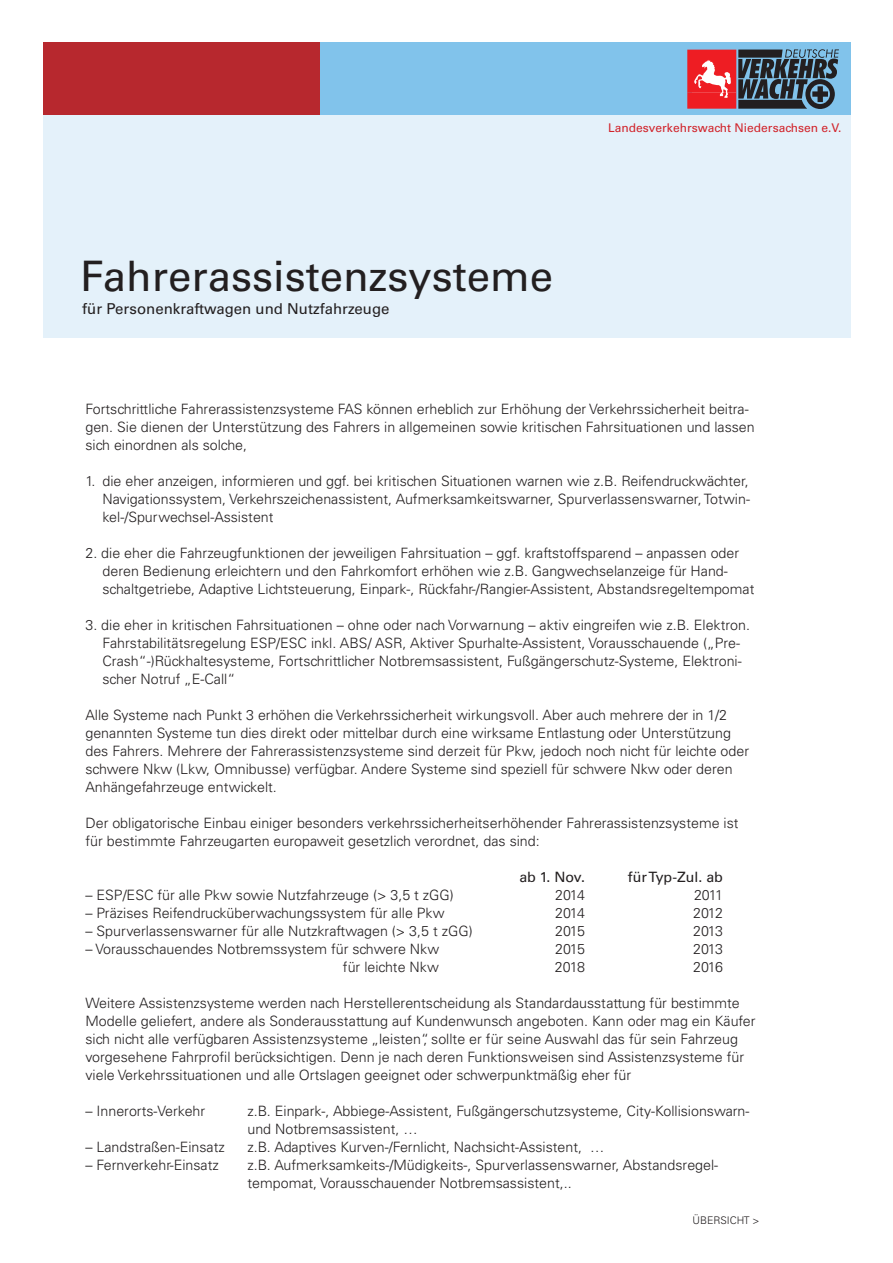
<style>
.page{position:relative;width:893px;height:1263px;background:#fff}
.page>*{position:absolute;margin:0;border:0;box-sizing:border-box;transform-origin:0 0}
.t1{font:42px "Univers LT Std";color:#231f20}
.t2{font:15px "Univers LT Std";color:#231f20}
.t3{font:300 14.25px/18px "Univers LT Std";color:#231f20}
.t4{font:14.25px "Univers LT Std";color:#231f20}
.t5{font:12px "Univers LT Std";color:#d1232a}
.t6{font:300 10.5px "Univers LT Std";color:#231f20}
</style>
<div class="page">
<div style="left:43px;top:112px;width:807px;height:225px;background:#e4f1fa"></div>
<div style="left:319px;top:43px;width:531px;height:72px;background:#81c3eb"></div>
<div style="left:43px;top:43px;width:277px;height:72px;background:#b7282e"></div>
<svg style="left:687px;top:49px;width:152px;height:60px"></svg>
<h1 class="t1" style="left:80px;top:251px;width:474px">Fahrerassistenzsysteme</h1>
<p class="t2" style="left:82px;top:300px;width:309px">für Personenkraftwagen und Nutzfahrzeuge</p>
<p class="t5" style="left:608px;top:121px;width:235px">Landesverkehrswacht Niedersachsen e.V.</p>
<p class="t3" style="left:85px;top:400px;width:671px">Fortschrittliche Fahrerassistenzsysteme FAS können erheblich zur Erhöhung der Verkehrssicherheit beitra&shy;gen. Sie dienen der Unterstützung des Fahrers in allgemeinen sowie kritischen Fahrsituationen und lassen sich einordnen als solche,</p>
<p class="t3" style="left:102px;top:472px;width:649px;text-align:justify;text-indent:-17px">1. die eher anzeigen, informieren und ggf. bei kritischen Situationen warnen wie z.B. Reifendruckwächter, Navigationssystem, Verkehrszeichenassistent, Aufmerksamkeitswarner, Spurverlassenswarner, Totwin&shy;kel-/Spurwechsel-Assistent</p>
<p class="t3" style="left:102px;top:544px;width:653px;text-indent:-17px">2. die eher die Fahrzeugfunktionen der jeweiligen Fahrsituation – ggf. kraftstoffsparend – anpassen oder deren Bedienung erleichtern und den Fahrkomfort erhöhen wie z.B. Gangwechselanzeige für Hand&shy;schaltgetriebe, Adaptive Lichtsteuerung, Einpark-, Rückfahr-/Rangier-Assistent, Abstandsregeltempomat</p>
<p class="t3" style="left:102px;top:616px;width:649px;text-indent:-17px">3. die eher in kritischen Fahrsituationen – ohne oder nach Vorwarnung – aktiv eingreifen wie z.B. Elektron.<br>Fahrstabilitätsregelung ESP/ESC inkl. ABS/ ASR, Aktiver Spurhalte-Assistent, Vorausschauende („Pre-Crash“-)Rückhaltesysteme, Fortschrittlicher Notbremsassistent, Fußgängerschutz-Systeme, Elektroni&shy;scher Notruf „E-Call“</p>
<p class="t3" style="left:85px;top:706px;width:665px">Alle Systeme nach Punkt 3 erhöhen die Verkehrssicherheit wirkungsvoll. Aber auch mehrere der in 1/2 genannten Systeme tun dies direkt oder mittelbar durch eine wirksame Entlastung oder Unterstützung des Fahrers. Mehrere der Fahrerassistenzsysteme sind derzeit für Pkw, jedoch noch nicht für leichte oder schwere Nkw (Lkw, Omnibusse) verfügbar. Andere Systeme sind speziell für schwere Nkw oder deren Anhängefahrzeuge entwickelt.</p>
<p class="t3" style="left:85px;top:814px;width:655px">Der obligatorische Einbau einiger besonders verkehrssicherheitserhöhender Fahrerassistenzsysteme ist für bestimmte Fahrzeugarten europaweit gesetzlich verordnet, das sind:</p>
<p class="t4" style="left:519px;top:869px;width:67px">ab 1. Nov.</p>
<p class="t4" style="left:628px;top:869px;width:97px">für Typ-Zul. ab</p>
<p class="t3" style="left:85px;top:886px;width:370px">– ESP/ESC für alle Pkw sowie Nutzfahrzeuge (&gt; 3,5 t zGG)</p>
<p class="t3" style="left:555px;top:886px;width:31px">2014</p>
<p class="t3" style="left:694px;top:886px;width:30px">2011</p>
<p class="t3" style="left:85px;top:904px;width:361px">– Präzises Reifendrucküberwachungssystem für alle Pkw</p>
<p class="t3" style="left:555px;top:904px;width:31px">2014</p>
<p class="t3" style="left:693px;top:904px;width:31px">2012</p>
<p class="t3" style="left:85px;top:922px;width:389px">– Spurverlassenswarner für alle Nutzkraftwagen (&gt; 3,5 t zGG)</p>
<p class="t3" style="left:555px;top:922px;width:31px">2015</p>
<p class="t3" style="left:693px;top:922px;width:31px">2013</p>
<p class="t3" style="left:85px;top:940px;width:355px">– Vorausschauendes Notbremssystem für schwere Nkw</p>
<p class="t3" style="left:555px;top:940px;width:31px">2015</p>
<p class="t3" style="left:693px;top:940px;width:31px">2013</p>
<p class="t3" style="left:343px;top:958px;width:97px">für leichte Nkw</p>
<p class="t3" style="left:555px;top:958px;width:32px">2018</p>
<p class="t3" style="left:693px;top:958px;width:31px">2016</p>
<p class="t3" style="left:85px;top:994px;width:671px">Weitere Assistenzsysteme werden nach Herstellerentscheidung als Standardausstattung für bestimmte Modelle geliefert, andere als Sonderausstattung auf Kundenwunsch angeboten. Kann oder mag ein Käufer sich nicht alle verfügbaren Assistenzsysteme „leisten“, sollte er für seine Auswahl das für sein Fahrzeug vorgesehene Fahrprofil berücksichtigen. Denn je nach deren Funktionsweisen sind Assistenzsysteme für viele Verkehrssituationen und alle Ortslagen geeignet oder schwerpunktmäßig eher für</p>
<p class="t3" style="left:85px;top:1102px;width:121px">– Innerorts-Verkehr</p>
<p class="t3" style="left:247px;top:1102px;width:503px">z.B. Einpark-, Abbiege-Assistent, Fußgängerschutzsysteme, City-Kollisionswarn&shy;und Notbremsassistent, …</p>
<p class="t3" style="left:85px;top:1138px;width:141px">– Landstraßen-Einsatz</p>
<p class="t3" style="left:247px;top:1138px;width:358px">z.B. Adaptives Kurven-/Fernlicht, Nachsicht-Assistent, …</p>
<p class="t3" style="left:85px;top:1156px;width:135px">– Fernverkehr-Einsatz</p>
<p class="t3" style="left:247px;top:1156px;width:472px">z.B. Aufmerksamkeits-/Müdigkeits-, Spurverlassenswarner, Abstandsregel&shy;tempomat, Vorausschauender Notbremsassistent,..</p>
<p class="t6" style="left:692px;top:1214px;width:68px">ÜBERSICHT &gt;</p>
</div>
